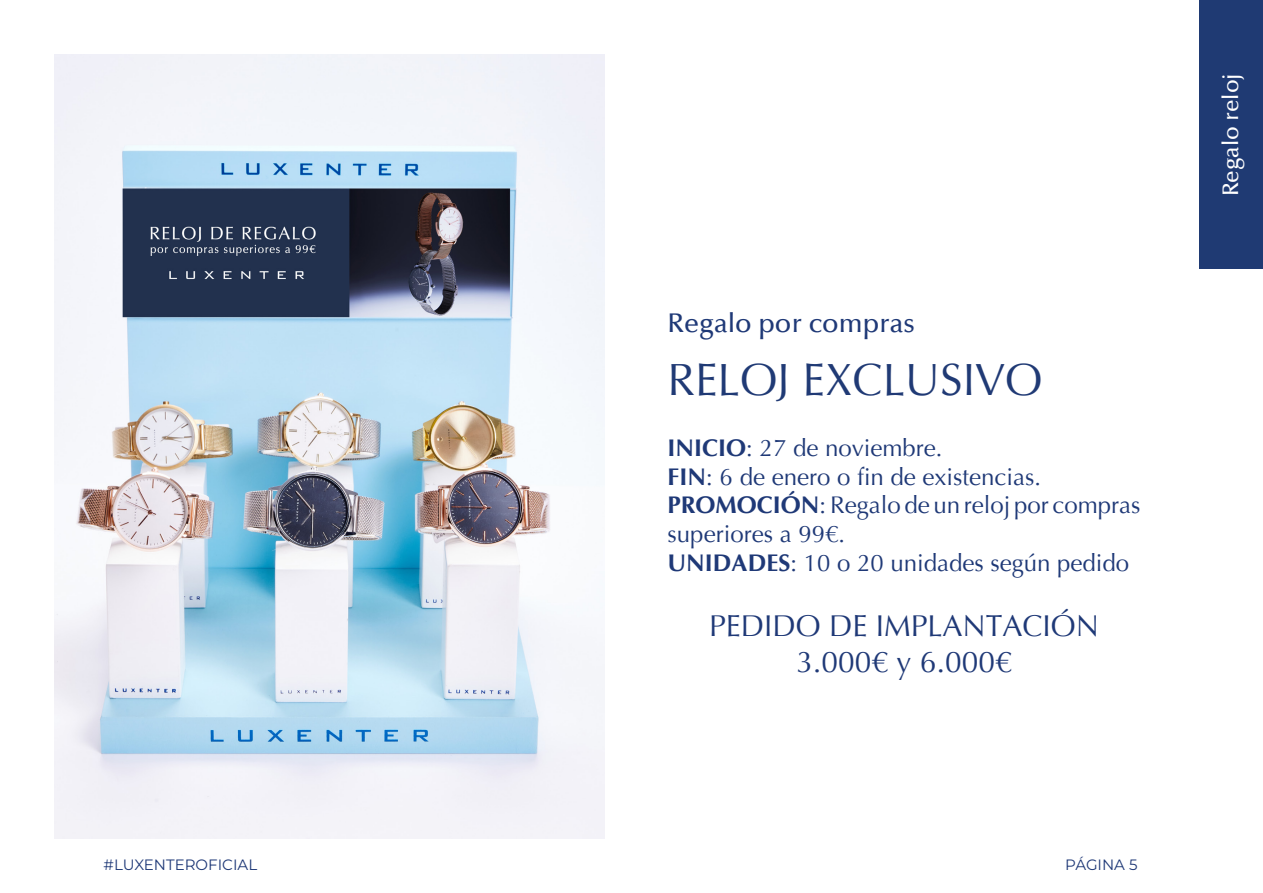
<style>
.page{position:relative;width:1263px;height:893px;background:#fff}
.page>*{position:absolute;margin:0;border:0;box-sizing:border-box;transform-origin:0 0}
.t1{font:45px "Optima";color:#203a75}
.t2{font:30px "Optima";color:#1f3977}
.t3{font:500 27px "Optima";color:#1f3977}
.t4{font:24px/28.8px "Optima";color:#1f3977}
.t5{font:500 22.5px "Optima";color:#fff}
.t6{font:15px "Montserrat";color:#1f3977}
.s1{font-weight:700}
</style>
<div class="page">
<img style="left:54px;top:54px;width:550px;height:785px">
<div style="left:1199px;top:0;width:64px;height:268px;background:#1f3a73"></div>
<p class="t3" style="left:668px;top:308px;width:249px">Regalo por compras</p>
<p class="t1" style="left:668px;top:351px;width:377px">RELOJ EXCLUSIVO</p>
<p class="t4" style="left:668px;top:434px;width:276px"><span class="s1">INICIO</span>: 27 de noviembre.</p>
<p class="t4" style="left:668px;top:463px;width:375px"><span class="s1">FIN</span>: 6 de enero o fin de existencias.</p>
<p class="t4" style="left:668px;top:491px;width:474px"><span class="s1">PROMOCIÓN</span>: Regalo de un reloj por compras superiores a 99€.</p>
<p class="t4" style="left:668px;top:549px;width:463px"><span class="s1">UNIDADES</span>: 10 o 20 unidades según pedido</p>
<p class="t2" style="left:709px;top:607px;width:392px">PEDIDO DE IMPLANTACIÓN</p>
<p class="t2" style="left:796px;top:643px;width:217px">3.000€ y 6.000€</p>
<p class="t6" style="left:104px;top:855px;width:155px">#LUXENTEROFICIAL</p>
<p class="t6" style="left:1065px;top:855px;width:74px">PÁGINA 5</p>
<p class="t5" style="left:1218px;top:196px;width:125px;rotate:-90deg">Regalo reloj</p>
</div>
